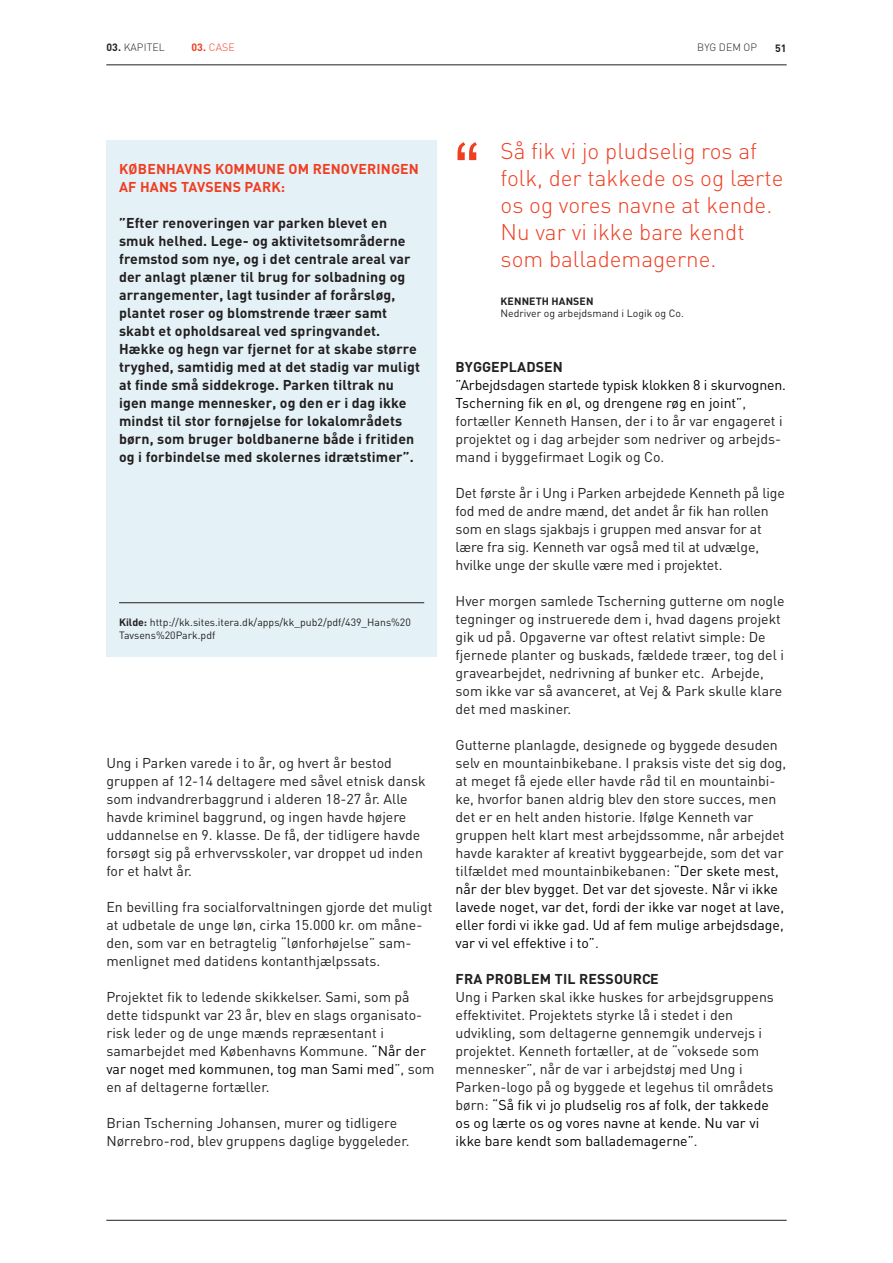
<style>
.page{position:relative;width:893px;height:1263px;background:#fff}
.page>*{position:absolute;margin:0;border:0;box-sizing:border-box;transform-origin:0 0}
.t1{font:300 22.5px/27px "DIN";color:#ef3e22}
.t2{font:14.1px/18px "DIN";color:#231f20}
.t3{font:700 14.1px/18px "DIN";letter-spacing:.01em;color:#231f20}
.t4{font:700 14.1px/18px "DIN";letter-spacing:.01em;color:#ef3e22}
.t5{font:10.5px/12.6px "DIN";color:#231f20}
.t6{font:300 10.5px "DIN";letter-spacing:.01em;color:#231f20}
.t7{font:700 10.5px "DIN";letter-spacing:.01em;color:#231f20}
.t8{font:300 10.5px "DIN";color:#ef3e22}
.s1{font-weight:700}
.s2{color:#000}
</style>
<div class="page">
<hr style="left:106px;top:65px;width:681px;height:1px;background:#231f20">
<hr style="left:106px;top:1220px;width:681px;height:1px;background:#231f20">
<div style="left:106px;top:141px;width:331px;height:516px;background:#e4f2f7"></div>
<hr style="left:119px;top:602px;width:305px;height:1px;background:#231f20">
<svg style="left:457px;top:142px;width:20px;height:18px"></svg>
<p class="t6" style="left:106px;top:41px;width:60px"><span class="s1">03.</span> KAPITEL</p>
<p class="t8" style="left:191px;top:41px;width:45px"><span class="s1">03.</span> CASE</p>
<p class="t6" style="left:697px;top:41px;width:61px">BYG DEM OP</p>
<p class="t7" style="left:775px;top:41px;width:13px">51</p>
<p class="t4" style="left:119px;top:159px;width:301px">KØBENHAVNS KOMMUNE OM RENOVERINGEN<br>AF HANS TAVSENS PARK:</p>
<p class="t3" style="left:119px;top:213px;width:302px">”Efter renoveringen var parken blevet en smuk helhed. Lege- og aktivitetsområderne fremstod som nye, og i det centrale areal var der anlagt plæner til brug for solbadning og arrangementer, lagt tusinder af forårsløg, plantet roser og blomstrende træer samt skabt et opholdsareal ved springvandet.<br>Hække og hegn var fjernet for at skabe større tryghed, samtidig med at det stadig var muligt at finde små siddekroge. Parken tiltrak nu igen mange mennesker, og den er i dag ikke mindst til stor fornøjelse for lokalområdets børn, som bruger boldbanerne både i fritiden og i forbindelse med skolernes idrætstimer”.</p>
<p class="t5" style="left:119px;top:616px;width:293px"><span class="s1">Kilde:</span> http://kk.sites.itera.dk/apps/kk_pub2/pdf/439_Hans%20<br>Tavsens%20Park.pdf</p>
<p class="t2" style="left:106px;top:754px;width:321px">Ung i Parken varede i to år, og hvert år bestod gruppen af 12-14 deltagere med såvel etnisk dansk som indvandrerbaggrund i alderen 18-27 år. Alle havde kriminel baggrund, og ingen havde højere uddannelse en 9. klasse. De få, der tidligere havde forsøgt sig på erhvervsskoler, var droppet ud inden for et halvt år.</p>
<p class="t2" style="left:106px;top:898px;width:328px">En bevilling fra socialforvaltningen gjorde det muligt at udbetale de unge løn, cirka 15.000 kr. om måne&shy;den, som var en betragtelig “lønforhøjelse” sam&shy;menlignet med datidens kontanthjælpssats.</p>
<p class="t2" style="left:106px;top:988px;width:330px">Projektet fik to ledende skikkelser. Sami, som på dette tidspunkt var 23 år, blev en slags organisato&shy;risk leder og de unge mænds repræsentant i samarbejdet med Københavns Kommune. <span class="s2">“Når der var noget med kommunen, tog man Sami med</span>”, som en af deltagerne fortæller.</p>
<p class="t2" style="left:106px;top:1114px;width:305px">Brian Tscherning Johansen, murer og tidligere<br>Nørrebro-rod, blev gruppens daglige byggeleder.</p>
<h1 class="t1" style="left:501px;top:137px;width:284px">Så fik vi jo pludselig ros af folk, der takkede os og lærte os og vores navne at kende.<br>Nu var vi ikke bare kendt som ballademagerne.</h1>
<p class="t7" style="left:501px;top:294px;width:94px">KENNETH HANSEN</p>
<p class="t5" style="left:501px;top:307px;width:185px">Nedriver og arbejdsmand i Logik og Co.</p>
<p class="t3" style="left:456px;top:357px;width:109px">BYGGEPLADSEN</p>
<p class="t2" style="left:456px;top:376px;width:332px"><span class="s2">”Arbejdsdagen startede typisk klokken 8 i skurvognen.<br>Tscherning fik en øl, og drengene røg en joint”</span>, fortæller Kenneth Hansen, der i to år var engageret i projektet og i dag arbejder som nedriver og arbejds&shy;mand i byggefirmaet Logik og Co.</p>
<p class="t2" style="left:456px;top:484px;width:331px">Det første år i Ung i Parken arbejdede Kenneth på lige fod med de andre mænd, det andet år fik han rollen som en slags sjakbajs i gruppen med ansvar for at lære fra sig. Kenneth var også med til at udvælge, hvilke unge der skulle være med i projektet.</p>
<p class="t2" style="left:456px;top:592px;width:330px">Hver morgen samlede Tscherning gutterne om nogle tegninger og instruerede dem i, hvad dagens projekt gik ud på. Opgaverne var oftest relativt simple: De fjernede planter og buskads, fældede træer, tog del i gravearbejdet, nedrivning af bunker etc. Arbejde, som ikke var så avanceret, at Vej &amp; Park skulle klare det med maskiner.</p>
<p class="t2" style="left:456px;top:736px;width:332px">Gutterne planlagde, designede og byggede desuden selv en mountainbikebane. I praksis viste det sig dog, at meget få ejede eller havde råd til en mountainbi&shy;ke, hvorfor banen aldrig blev den store succes, men det er en helt anden historie. Ifølge Kenneth var gruppen helt klart mest arbejdssomme, når arbejdet havde karakter af kreativt byggearbejde, som det var tilfældet med mountainbikebanen: <span class="s2">“Der skete mest, når der blev bygget. Det var det sjoveste. Når vi ikke lavede noget, var det, fordi der ikke var noget at lave, eller fordi vi ikke gad. Ud af fem mulige arbejdsdage, var vi vel effektive i to”</span>.</p>
<p class="t3" style="left:456px;top:969px;width:205px">FRA PROBLEM TIL RESSOURCE</p>
<p class="t2" style="left:456px;top:988px;width:320px">Ung i Parken skal ikke huskes for arbejdsgruppens effektivitet. Projektets styrke lå i stedet i den udvikling, som deltagerne gennemgik undervejs i projektet. Kenneth fortæller, at de “voksede som mennesker”, når de var i arbejdstøj med Ung i Parken-logo på og byggede et legehus til områdets børn: <span class="s2">“Så fik vi jo pludselig ros af folk, der takkede os og lærte os og vores navne at kende. Nu var vi ikke bare kendt som ballademagerne”</span>.</p>
</div>
